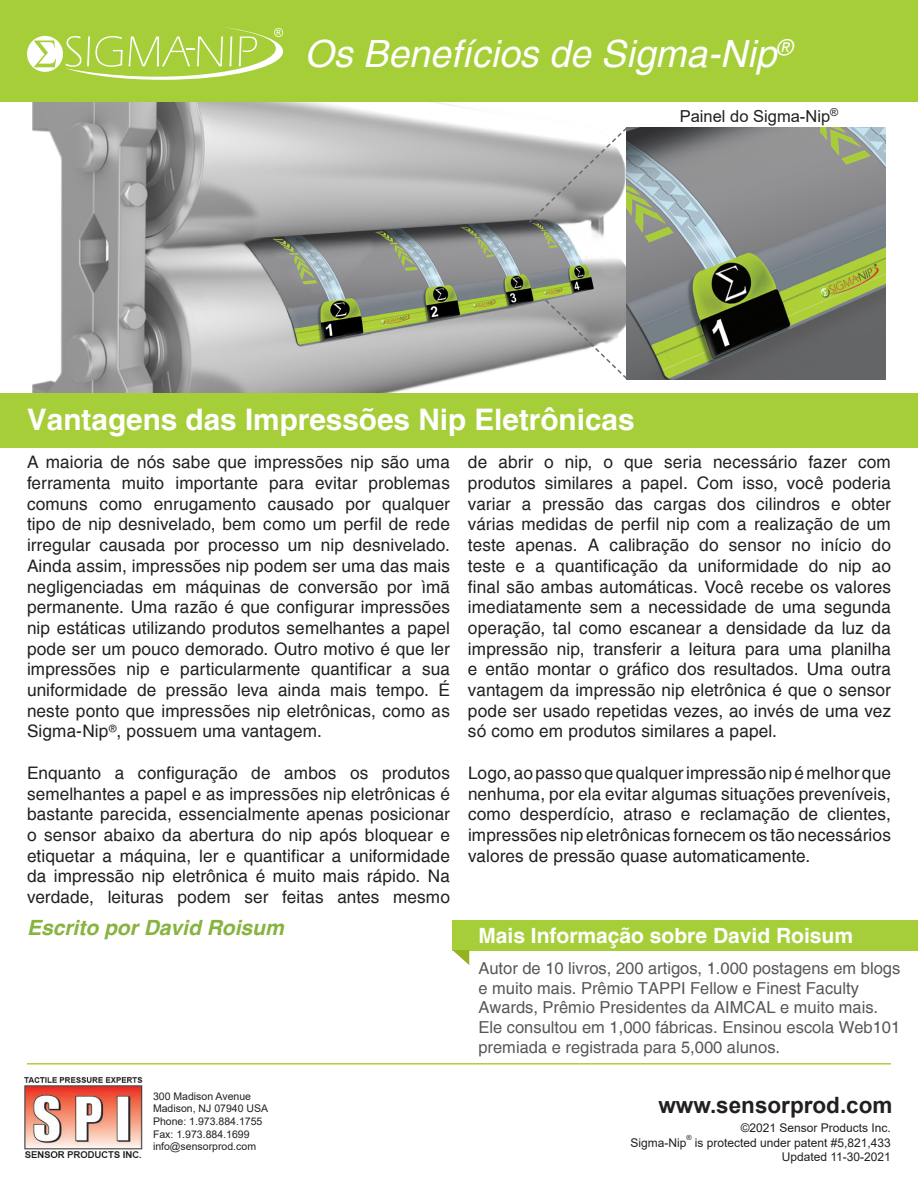
<style>
.page{position:relative;width:918px;height:1188px;background:#fff}
.page>*{position:absolute;margin:0;border:0;box-sizing:border-box;transform-origin:0 0}
.t1{font:italic 37.5px "Helvetica";color:#fff}
.t2{font:700 29.7px "Helvetica";color:#fff}
.t3{font:700 22.5px "Arial";color:#231f20}
.t4{font:700 21px "Helvetica";color:#fff}
.t5{font:italic 700 21px "Helvetica";color:#87b33f}
.t6{font:17.25px/20.7px "Helvetica";letter-spacing:.005em;color:#231f20;text-align:justify}
.t7{font:16.5px/19.8px "Helvetica";color:#585657}
.t8{font:16.5px "Arial";color:#231f20}
.t9{font:12px/14.4px "Arial";color:#231f20;text-align:right}
.t10{font:10.5px "Arial";color:#231f20}
.t11{font:7.05px "Arial";color:#231f20}
</style>
<div class="page">
<img style="left:32px;top:102px;width:630px;height:346px">
<svg style="left:527px;top:126px;width:102px;height:98px"></svg>
<svg style="left:544px;top:298px;width:85px;height:83px"></svg>
<img style="left:627px;top:127px;width:259px;height:252px">
<div style="left:0;top:0;width:918px;height:102px;background:#a6ce39"></div>
<svg style="left:27px;top:27px;width:256px;height:53px"></svg>
<div style="left:0;top:393px;width:918px;height:54px;background:#a6ce39"></div>
<img style="left:25px;top:1077px;width:118px;height:81px">
<hr style="left:27px;top:1063px;width:864px;height:2px;background:#b1cd3e">
<div style="left:453px;top:920px;width:465px;height:30px;background:#a6ce39"></div>
<svg style="left:453px;top:950px;width:16px;height:15px"></svg>
<p class="t1" style="left:305px;top:32px;width:489px">Os Benefícios de Sigma-Nip<sup>®</sup></p>
<p class="t8" style="left:680px;top:104px;width:160px">Painel do Sigma-Nip<sup>®</sup></p>
<p class="t2" style="left:27px;top:401px;width:609px">Vantagens das Impressões Nip Eletrônicas</p>
<p class="t6" style="left:27px;top:453px;width:425px">A maioria de nós sabe que impressões nip são uma ferramenta muito importante para evitar problemas comuns como enrugamento causado por qualquer tipo de nip desnivelado, bem como um perfil de rede irregular causada por processo um nip desnivelado.<br>Ainda assim, impressões nip podem ser uma das mais negligenciadas em máquinas de conversão por ìmã permanente. Uma razão é que configurar impressões nip estáticas utilizando produtos semelhantes a papel pode ser um pouco demorado. Outro motivo é que ler impressões nip e particularmente quantificar a sua uniformidade de pressão leva ainda mais tempo. É neste ponto que impressões nip eletrônicas, como as Sigma-Nip<sup>®</sup>, possuem uma vantagem.</p>
<p class="t6" style="left:27px;top:763px;width:425px">Enquanto a configuração de ambos os produtos semelhantes a papel e as impressões nip eletrônicas é bastante parecida, essencialmente apenas posicionar o sensor abaixo da abertura do nip após bloquear e etiquetar a máquina, ler e quantificar a uniformidade da impressão nip eletrônica é muito mais rápido. Na verdade, leituras podem ser feitas antes mesmo</p>
<p class="t5" style="left:27px;top:915px;width:258px">Escrito por David Roisum</p>
<p class="t10" style="left:153px;top:1089px;width:100px">300 Madison Avenue</p>
<p class="t10" style="left:153px;top:1101px;width:117px">Madison, NJ 07940 USA</p>
<p class="t10" style="left:153px;top:1114px;width:111px">Phone: 1.973.884.1755</p>
<p class="t10" style="left:153px;top:1127px;width:98px">Fax: 1.973.884.1699</p>
<p class="t10" style="left:153px;top:1139px;width:105px">info@sensorprod.com</p>
<p class="t6" style="left:468px;top:453px;width:425px">de abrir o nip, o que seria necessário fazer com produtos similares a papel. Com isso, você poderia variar a pressão das cargas dos cilindros e obter várias medidas de perfil nip com a realização de um teste apenas. A calibração do sensor no início do teste e a quantificação da uniformidade do nip ao final são ambas automáticas. Você recebe os valores imediatamente sem a necessidade de uma segunda operação, tal como escanear a densidade da luz da impressão nip, transferir a leitura para uma planilha e então montar o gráfico dos resultados. Uma outra vantagem da impressão nip eletrônica é que o sensor pode ser usado repetidas vezes, ao invés de uma vez só como em produtos similares a papel.</p>
<p class="t6" style="left:468px;top:763px;width:424px">Logo, ao passo que qualquer impressão nip é melhor que nenhuma, por ela evitar algumas situações preveníveis, como desperdício, atraso e reclamação de clientes, impressões nip eletrônicas fornecem os tão necessários valores de pressão quase automaticamente.</p>
<p class="t4" style="left:478px;top:922px;width:376px">Mais Informação sobre David Roisum</p>
<p class="t7" style="left:478px;top:959px;width:423px">Autor de 10 livros, 200 artigos, 1.000 postagens em blogs e muito mais. Prêmio TAPPI Fellow e Finest Faculty Awards, Prêmio Presidentes da AIMCAL e muito mais.<br>Ele consultou em 1,000 fábricas. Ensinou escola Web101 premiada e registrada para 5,000 alunos.</p>
<p class="t3" style="left:658px;top:1089px;width:236px">www.sensorprod.com</p>
<p class="t9" style="left:741px;top:1121px;width:152px">©2021 Sensor Products Inc.</p>
<p class="t9" style="left:630px;top:1135px;width:58px">Sigma-Nip</p>
<p class="t11" style="left:686px;top:1133px;width:7px">®</p>
<p class="t9" style="left:695px;top:1135px;width:198px">is protected under patent #5,821,433<br>Updated 11-30-2021</p>
</div>
